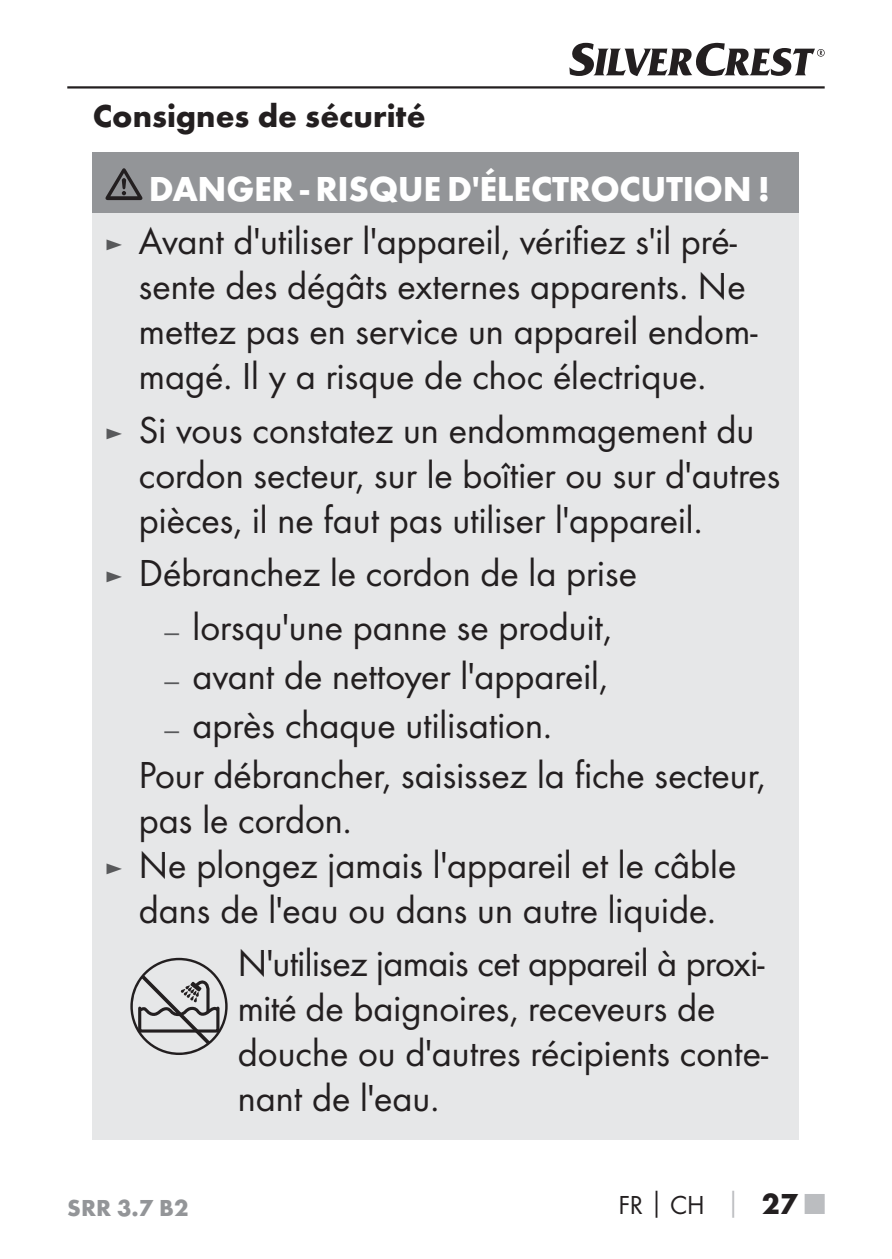
<style>
.page{position:relative;width:892px;height:1259px;background:#fff}
.page>*{position:absolute;margin:0;border:0;box-sizing:border-box;transform-origin:0 0}
.t1{font:39px/45px "Futura Boo";color:#231f20}
.t2{font:700 36px "Futura";letter-spacing:-.01em;color:#fff}
.t3{font:700 33px "Futura";color:#231f20}
.t4{font:27px "Futura Boo";color:#231f20}
.t5{font:700 24px "Futura";color:#939598}
.s1{font-size:27px;color:#58595b}
.s2{font-family:"Futura";font-weight:700}
.s3{font-family:"Futura";font-weight:700;color:#bbbdc0}
.s4{font-family:"Futura";font-weight:700;font-size:30px}
.s5{font-family:"Futura";font-weight:700;font-size:30px;color:#bbbdc0}
</style>
<div class="page">
<hr style="left:67px;top:86px;width:757px;height:3px;background:#231f20">
<svg style="left:569px;top:43px;width:255px;height:33px"></svg>
<div style="left:93px;top:152px;width:706px;height:61px;background:#939598"></div>
<div style="left:93px;top:213px;width:706px;height:926px;background:#e6e7e8"></div>
<svg style="left:105px;top:168px;width:37px;height:32px"></svg>
<svg style="left:130px;top:957px;width:97px;height:98px"></svg>
<p class="t3" style="left:93px;top:103px;width:334px">Consignes de sécurité</p>
<p class="t2" style="left:149px;top:175px;width:622px">DANGER - RISQUE D'ÉLECTROCUTION !</p>
<p class="t1" style="left:139px;top:221px;width:620px;text-indent:-34px"><span class="s1">►</span> Avant d'utiliser l'appareil, vérifiez s'il pré&shy;sente des dégâts externes apparents. Ne mettez pas en service un appareil endom&shy;magé. Il y a risque de choc électrique.</p>
<p class="t1" style="left:139px;top:409px;width:643px;text-indent:-34px"><span class="s1">►</span> Si vous constatez un endommagement du cordon secteur, sur le boîtier ou sur d'autres pièces, il ne faut pas utiliser l'appareil.</p>
<p class="t1" style="left:105px;top:553px;width:533px"><span class="s1">►</span> Débranchez le cordon de la prise</p>
<p class="t1" style="left:164px;top:606px;width:449px"><span class="s1">—</span> lorsqu'une panne se produit,</p>
<p class="t1" style="left:164px;top:655px;width:445px"><span class="s1">—</span> avant de nettoyer l'appareil,</p>
<p class="t1" style="left:139px;top:703px;width:628px;line-height:49.2px;text-indent:26px"><span class="s1">—</span> après chaque utilisation.<br>Pour débrancher, saisissez la fiche secteur,</p>
<p class="t1" style="left:139px;top:799px;width:214px">pas le cordon.</p>
<p class="t1" style="left:105px;top:844px;width:633px"><span class="s1">►</span> Ne plongez jamais l'appareil et le câble</p>
<p class="t1" style="left:139px;top:889px;width:578px">dans de l'eau ou dans un autre liquide.</p>
<p class="t1" style="left:238px;top:942px;width:531px">N'utilisez jamais cet appareil à proxi&shy;mité de baignoires, receveurs de douche ou d'autres récipients conte&shy;nant de l'eau.</p>
<p class="t5" style="left:67px;top:1198px;width:123px">SRR 3.7 B2</p>
<p class="t4" style="left:618px;top:1192px;width:208px">FR<span class="s2">│</span>CH <span class="s3">│</span> <span class="s4">27</span> <span class="s5">■</span></p>
</div>
